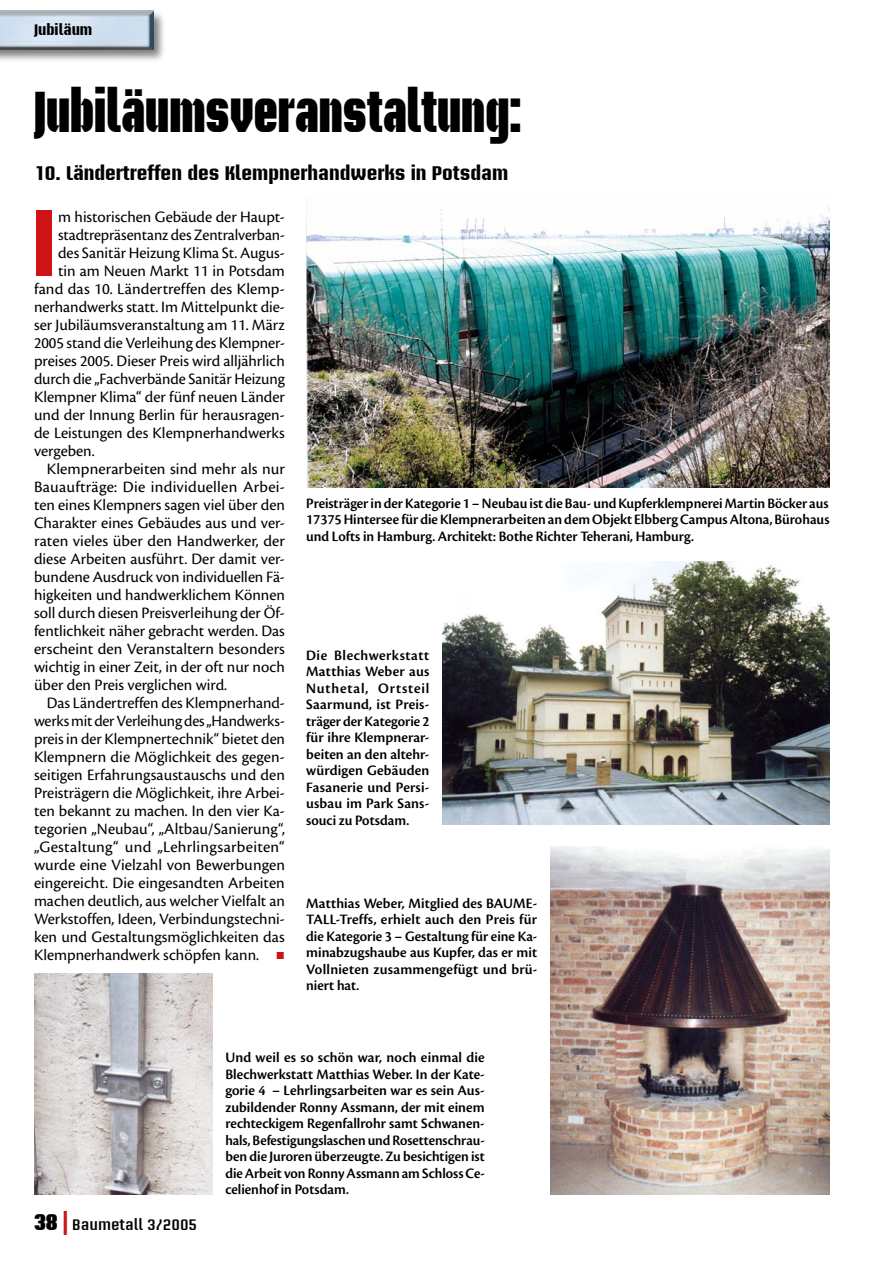
<style>
.page{position:relative;width:893px;height:1263px;background:#fff}
.page>*{position:absolute;margin:0;border:0;box-sizing:border-box;transform-origin:0 0}
.t1{font:700 93px "Briem Akademi Std";color:#cd1316}
.t2{font:900 57px "Briem Akademi Std";color:#000;scale:.8 1}
.t3{font:700 19.5px "Briem Akademi Std";color:#000}
.t4{font:16.5px "Cronos Pro";color:#000}
.t5{font:15px/16.5px "Cronos Pro Semibold Disp";color:#000;text-align:justify}
.t6{font:600 15px "Briem Akademi Std";color:#000}
.t7{font:700 15px "Briem Akademi Std";color:#000}
.s1{color:#cd1316}
.s2{font-weight:900;font-size:22.5px}
.s3{font-size:24px;color:#cd1316}
</style>
<div class="page">
<div style="left:0;top:9px;width:168px;height:54px;background:#000;opacity:.5"></div>
<img style="left:0;top:11px;width:153px;height:38px">
<img style="left:306px;top:200px;width:523px;height:287px">
<img style="left:442px;top:561px;width:387px;height:264px">
<img style="left:34px;top:974px;width:179px;height:220px">
<img style="left:550px;top:846px;width:279px;height:348px">
<p class="t7" style="left:34px;top:22px;width:60px">Jubiläum</p>
<h2 class="t2" style="left:34px;top:80px;width:611px">Jubiläumsveranstaltung:</h2>
<p class="t3" style="left:34px;top:162px;width:476px">10. Ländertreffen des Klempnerhandwerks in Potsdam</p>
<h1 class="t1" style="left:31px;top:191px;width:27px">I</h1>
<p class="t4" style="left:58px;top:207px;width:228px">m historischen Gebäude der Haupt-</p>
<p class="t4" style="left:58px;top:225px;width:228px">stadtrepräsentanz des Zentralverban-</p>
<p class="t4" style="left:58px;top:243px;width:228px">des Sanitär Heizung Klima St. Augus-</p>
<p class="t4" style="left:58px;top:261px;width:228px">tin am Neuen Markt 11 in Potsdam</p>
<p class="t4" style="left:34px;top:279px;width:252px">fand das 10. Ländertreffen des Klemp-</p>
<p class="t4" style="left:34px;top:297px;width:252px">nerhandwerks statt. Im Mittelpunkt die-</p>
<p class="t4" style="left:34px;top:315px;width:252px">ser Jubiläumsveranstaltung am 11. März</p>
<p class="t4" style="left:34px;top:333px;width:252px">2005 stand die Verleihung des Klempner-</p>
<p class="t4" style="left:34px;top:351px;width:252px">preises 2005. Dieser Preis wird alljährlich</p>
<p class="t4" style="left:34px;top:369px;width:253px">durch die „Fachverbände Sanitär Heizung</p>
<p class="t4" style="left:34px;top:387px;width:252px">Klempner Klima“ der fünf neuen Länder</p>
<p class="t4" style="left:34px;top:405px;width:252px">und der Innung Berlin für herausragen-</p>
<p class="t4" style="left:34px;top:423px;width:252px">de Leistungen des Klempnerhandwerks</p>
<p class="t4" style="left:34px;top:441px;width:62px">vergeben.</p>
<p class="t4" style="left:47px;top:459px;width:240px">Klempnerarbeiten sind mehr als nur</p>
<p class="t4" style="left:34px;top:477px;width:252px">Bauaufträge: Die individuellen Arbei-</p>
<p class="t4" style="left:34px;top:495px;width:252px">ten eines Klempners sagen viel über den</p>
<p class="t4" style="left:34px;top:513px;width:252px">Charakter eines Gebäudes aus und ver-</p>
<p class="t4" style="left:34px;top:531px;width:252px">raten vieles über den Handwerker, der</p>
<p class="t4" style="left:34px;top:549px;width:252px">diese Arbeiten ausführt. Der damit ver-</p>
<p class="t4" style="left:34px;top:567px;width:252px">bundene Ausdruck von individuellen Fä-</p>
<p class="t4" style="left:34px;top:585px;width:252px">higkeiten und handwerklichem Können</p>
<p class="t4" style="left:34px;top:603px;width:252px">soll durch diesen Preisverleihung der Öf-</p>
<p class="t4" style="left:34px;top:621px;width:252px">fentlichkeit näher gebracht werden. Das</p>
<p class="t4" style="left:34px;top:639px;width:252px">erscheint den Veranstaltern besonders</p>
<p class="t4" style="left:34px;top:657px;width:252px">wichtig in einer Zeit, in der oft nur noch</p>
<p class="t4" style="left:34px;top:675px;width:195px">über den Preis verglichen wird.</p>
<p class="t4" style="left:47px;top:693px;width:240px">Das Ländertreffen des Klempnerhand-</p>
<p class="t4" style="left:34px;top:711px;width:252px">werks mit der Verleihung des „Handwerks-</p>
<p class="t4" style="left:34px;top:729px;width:253px">preis in der Klempnertechnik“ bietet den</p>
<p class="t4" style="left:34px;top:747px;width:252px">Klempnern die Möglichkeit des gegen-</p>
<p class="t4" style="left:34px;top:765px;width:252px">seitigen Erfahrungsaustauschs und den</p>
<p class="t4" style="left:34px;top:783px;width:252px">Preisträgern die Möglichkeit, ihre Arbei-</p>
<p class="t4" style="left:34px;top:801px;width:252px">ten bekannt zu machen. In den vier Ka-</p>
<p class="t4" style="left:34px;top:819px;width:253px">tegorien „Neubau“, „Altbau/Sanierung“,</p>
<p class="t4" style="left:34px;top:837px;width:252px">„Gestaltung“ und „Lehrlingsarbeiten“</p>
<p class="t4" style="left:34px;top:855px;width:252px">wurde eine Vielzahl von Bewerbungen</p>
<p class="t4" style="left:34px;top:873px;width:252px">eingereicht. Die eingesandten Arbeiten</p>
<p class="t4" style="left:34px;top:891px;width:252px">machen deutlich, aus welcher Vielfalt an</p>
<p class="t4" style="left:34px;top:909px;width:252px">Werkstoffen, Ideen, Verbindungstechni-</p>
<p class="t4" style="left:34px;top:927px;width:252px">ken und Gestaltungsmöglichkeiten das</p>
<p class="t4" style="left:34px;top:945px;width:252px">Klempnerhandwerk schöpfen kann. <span class="s1">▪</span></p>
<p class="t5" style="left:306px;top:495px;width:525px">Preisträger in der Kategorie 1 – Neubau ist die Bau- und Kupferklempnerei Martin Böcker aus 17375 Hintersee für die Klempnerarbeiten an dem Objekt Elbberg Campus Altona, Bürohaus und Lofts in Hamburg. Architekt: Bothe Richter Teherani, Hamburg.</p>
<p class="t5" style="left:306px;top:647px;width:125px">Die Blechwerkstatt Matthias Weber aus Nuthetal, Ortsteil Saarmund, ist Preis&shy;träger der Kategorie 2 für ihre Klempnerar&shy;beiten an den altehr&shy;würdigen Gebäuden Fasanerie und Persi&shy;usbau im Park Sans&shy;souci zu Potsdam.</p>
<p class="t5" style="left:306px;top:895px;width:233px">Matthias Weber, Mitglied des BAUME-TALL-Treffs, erhielt auch den Preis für die Kategorie 3 – Gestaltung für eine Ka&shy;minabzugshaube aus Kupfer, das er mit Vollnieten zusammengefügt und brü&shy;niert hat.</p>
<p class="t6" style="left:34px;top:1216px;width:165px"><span class="s2">38</span> <span class="s3">|</span> Baumetall 3/2005</p>
<p class="t5" style="left:225px;top:1049px;width:261px">Und weil es so schön war, noch einmal die Blechwerkstatt Matthias Weber. In der Kate&shy;gorie 4 – Lehrlingsarbeiten war es sein Aus&shy;zubildender Ronny Assmann, der mit einem rechteckigem Regenfallrohr samt Schwanen&shy;hals, Befestigungslaschen und Rosettenschrau&shy;ben die Juroren überzeugte. Zu besichtigen ist die Arbeit von Ronny Assmann am Schloss Ce&shy;celienhof in Potsdam.</p>
</div>
